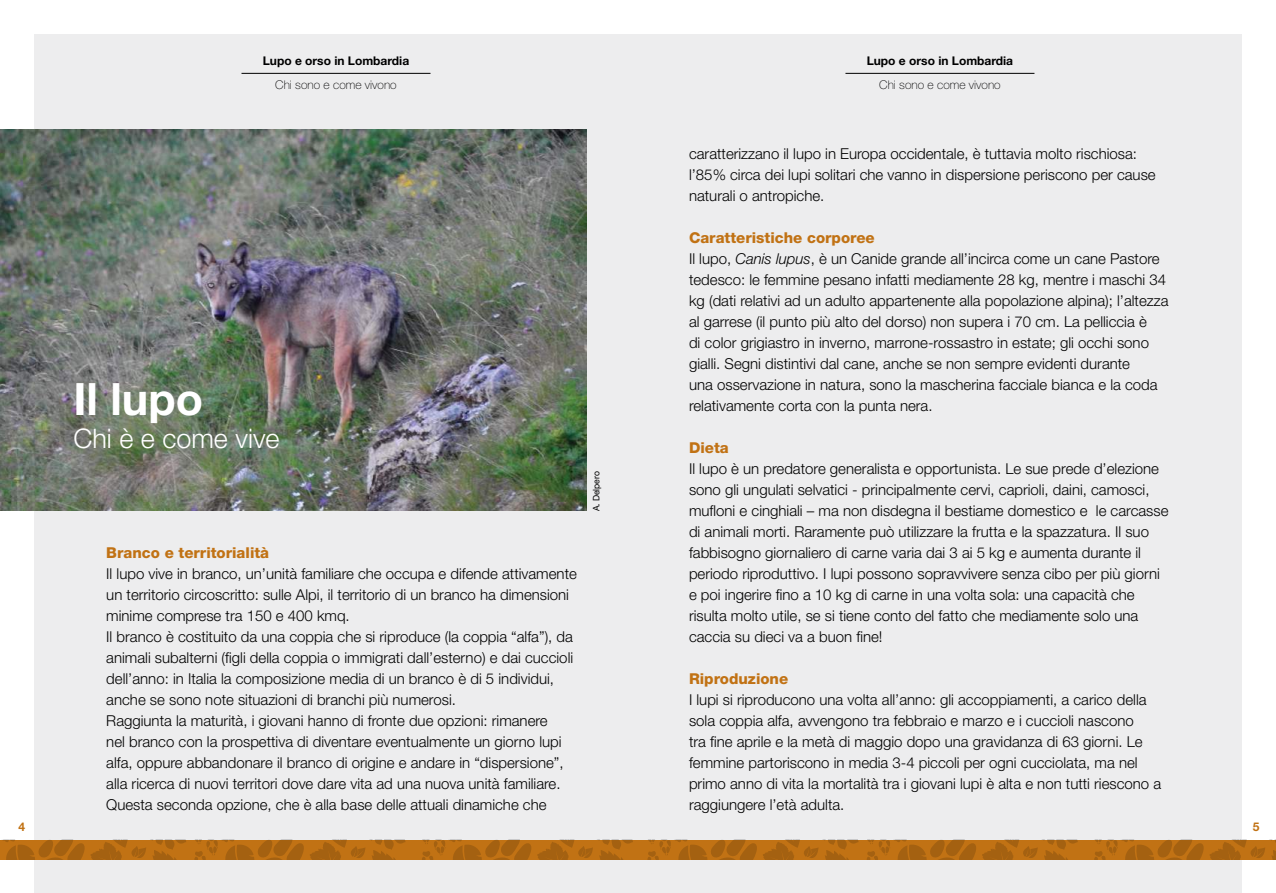
<style>
.page{position:relative;width:1276px;height:893px;background:#fff}
.page>*{position:absolute;margin:0;border:0;box-sizing:border-box;transform-origin:0 0}
.t1{font:700 44.7px "Helvetica Neue";color:#fff}
.t2{font:300 27px "Helvetica Neue";color:#fff}
.t3{font:300 15px/21px "Helvetica Neue";color:#000}
.t4{font:800 15px "Helvetica Neue";color:#c17214}
.t5{font:700 12px "Helvetica Neue";color:#000}
.t6{font:100 12px "Helvetica Neue";color:#000}
.t7{font:700 12px "Helvetica Neue";color:#c17214}
.t8{font:9px "Helvetica Neue";letter-spacing:-.01em;color:#000;scale:.96 1}
.s1{font-weight:800;color:#c17214}
.s2{font-style:italic}
</style>
<div class="page">
<div style="left:34px;top:34px;width:1208px;height:859px;background:#ededee"></div>
<div style="left:638px;top:840px;width:638px;height:19px;background:#c17214"></div>
<svg style="left:647px;top:840px;width:431px;height:19px"></svg>
<svg style="left:1094px;top:840px;width:182px;height:19px"></svg>
<div style="left:0;top:840px;width:638px;height:19px;background:#c17214"></div>
<svg style="left:194px;top:840px;width:212px;height:19px"></svg>
<svg style="left:3px;top:840px;width:183px;height:19px"></svg>
<svg style="left:422px;top:840px;width:211px;height:19px"></svg>
<hr style="left:845px;top:73px;width:189px;height:1px;background:#000">
<hr style="left:241px;top:73px;width:189px;height:1px;background:#000">
<img style="left:0;top:130px;width:587px;height:380px">
<p class="t5" style="left:263px;top:53px;width:148px">Lupo e orso in Lombardia</p>
<p class="t6" style="left:275px;top:78px;width:123px">Chi sono e come vivono</p>
<h1 class="t1" style="left:73px;top:371px;width:131px">Il lupo</h1>
<h2 class="t2" style="left:73px;top:422px;width:208px">Chi è e come vive</h2>
<p class="t4" style="left:106px;top:544px;width:164px">Branco e territorialità</p>
<p class="t3" style="left:106px;top:563px;width:472px">Il lupo vive in branco, un’unità familiare che occupa e difende attivamente un territorio circoscritto: sulle Alpi, il territorio di un branco ha dimensioni minime comprese tra 150 e 400 kmq.<br>Il branco è costituito da una coppia che si riproduce (la coppia “alfa”), da animali subalterni (figli della coppia o immigrati dall’esterno) e dai cuccioli dell’anno: in Italia la composizione media di un branco è di 5 individui, anche se sono note situazioni di branchi più numerosi.<br>Raggiunta la maturità, i giovani hanno di fronte due opzioni: rimanere<br>nel branco con la prospettiva di diventare eventualmente un giorno lupi alfa, oppure abbandonare il branco di origine e andare in “dispersione”, alla ricerca di nuovi territori dove dare vita ad una nuova unità familiare.<br>Questa seconda opzione, che è alla base delle attuali dinamiche che</p>
<p class="t8" style="left:591px;top:511px;width:43px;rotate:-90deg">A. Delpero</p>
<p class="t5" style="left:866px;top:53px;width:148px">Lupo e orso in Lombardia</p>
<p class="t6" style="left:879px;top:78px;width:123px">Chi sono e come vivono</p>
<p class="t3" style="left:689px;top:143px;width:468px">caratterizzano il lupo in Europa occidentale, è tuttavia molto rischiosa: l’85% circa dei lupi solitari che vanno in dispersione periscono per cause naturali o antropiche.</p>
<p class="t3" style="left:689px;top:227px;width:481px"><span class="s1">Caratteristiche corporee<br></span>Il lupo, <span class="s2">Canis lupus</span>, è un Canide grande all’incirca come un cane Pastore tedesco: le femmine pesano infatti mediamente 28 kg, mentre i maschi 34 kg (dati relativi ad un adulto appartenente alla popolazione alpina); l’altezza al garrese (il punto più alto del dorso) non supera i 70 cm. La pelliccia è<br>di color grigiastro in inverno, marrone-rossastro in estate; gli occhi sono gialli. Segni distintivi dal cane, anche se non sempre evidenti durante<br>una osservazione in natura, sono la mascherina facciale bianca e la coda relativamente corta con la punta nera.</p>
<p class="t4" style="left:689px;top:439px;width:41px">Dieta</p>
<p class="t3" style="left:689px;top:458px;width:481px">Il lupo è un predatore generalista e opportunista. Le sue prede d’elezione sono gli ungulati selvatici - principalmente cervi, caprioli, daini, camosci, mufloni e cinghiali – ma non disdegna il bestiame domestico e le carcasse di animali morti. Raramente può utilizzare la frutta e la spazzatura. Il suo fabbisogno giornaliero di carne varia dai 3 ai 5 kg e aumenta durante il periodo riproduttivo. I lupi possono sopravvivere senza cibo per più giorni e poi ingerire fino a 10 kg di carne in una volta sola: una capacità che risulta molto utile, se si tiene conto del fatto che mediamente solo una caccia su dieci va a buon fine!</p>
<p class="t4" style="left:689px;top:670px;width:101px">Riproduzione</p>
<p class="t3" style="left:689px;top:689px;width:474px">I lupi si riproducono una volta all’anno: gli accoppiamenti, a carico della sola coppia alfa, avvengono tra febbraio e marzo e i cuccioli nascono<br>tra fine aprile e la metà di maggio dopo una gravidanza di 63 giorni. Le femmine partoriscono in media 3-4 piccoli per ogni cucciolata, ma nel primo anno di vita la mortalità tra i giovani lupi è alta e non tutti riescono a raggiungere l’età adulta.</p>
<p class="t7" style="left:18px;top:819px;width:8px">4</p>
<p class="t7" style="left:1253px;top:819px;width:8px">5</p>
</div>
